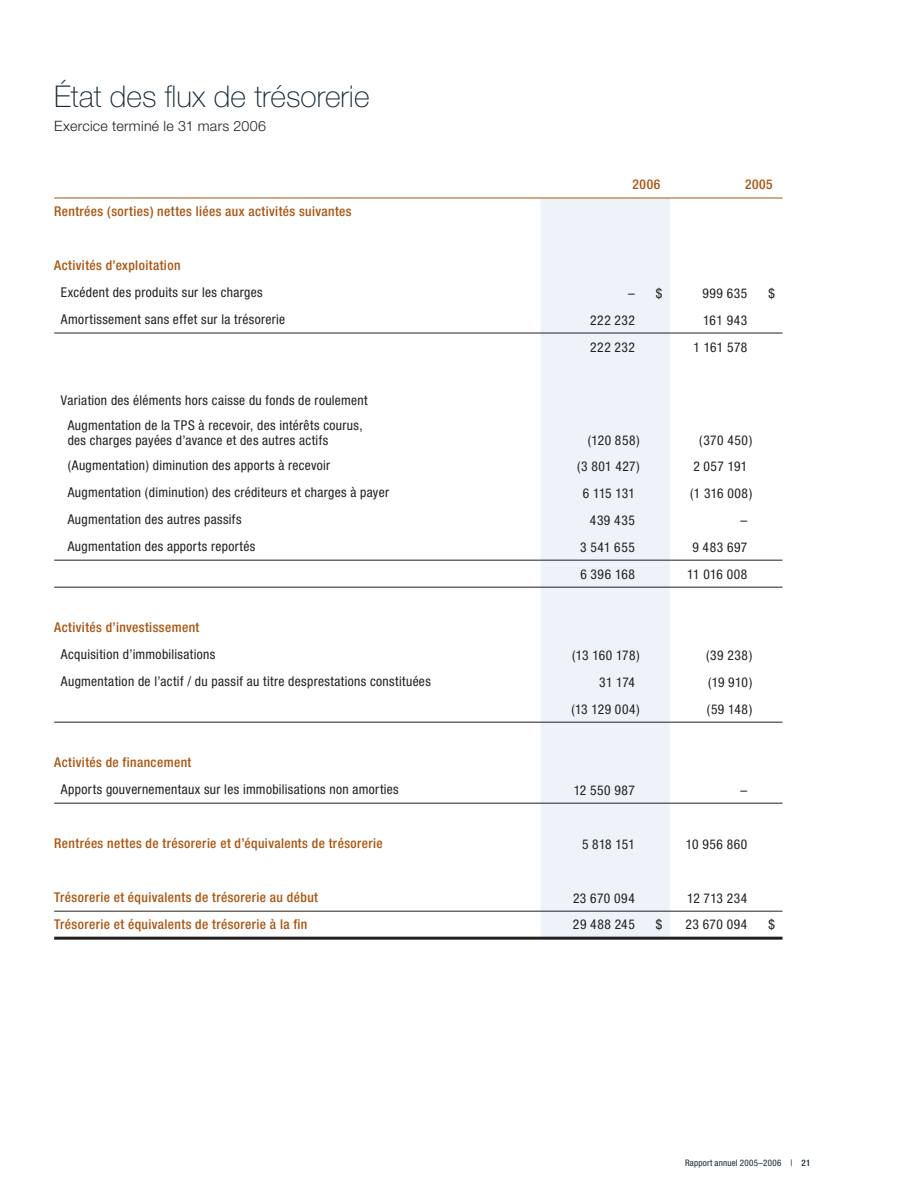
<style>
.page{position:relative;width:918px;height:1189px;background:#fff}
.page>*{position:absolute;margin:0;border:0;box-sizing:border-box;transform-origin:0 0}
.t1{font:100 30px "Helvetica Neue";color:#142733}
.t2{font:300 14.25px "Helvetica Neue";letter-spacing:.02em;color:#231f20}
.t3{font:condensed 13.5px/25px "Helvetica Neue";letter-spacing:.03em;color:#231f20;text-align:center}
.t4{font:500 condensed 13.5px "Helvetica Neue";letter-spacing:.03em;color:#ab540f}
.t5{font:condensed 9px "Helvetica Neue";letter-spacing:.02em;color:#142733}
.s1{font-weight:500}
</style>
<div class="page">
<div style="left:540px;top:199px;width:130px;height:738px;background:#eef3fa"></div>
<hr style="left:54px;top:198px;width:707px;height:1px;background:#ab540f">
<svg style="left:761px;top:198px;width:21px;height:1px"></svg>
<hr style="left:54px;top:560px;width:728px;height:1px;background:#231f20">
<hr style="left:54px;top:333px;width:728px;height:1px;background:#231f20">
<hr style="left:54px;top:587px;width:728px;height:1px;background:#231f20">
<hr style="left:54px;top:722px;width:728px;height:1px;background:#231f20">
<hr style="left:54px;top:803px;width:728px;height:1px;background:#231f20">
<hr style="left:54px;top:911px;width:707px;height:1px;background:#231f20">
<svg style="left:761px;top:911px;width:21px;height:1px"></svg>
<hr style="left:54px;top:937px;width:707px;height:3px;background:#231f20">
<hr style="left:761px;top:937px;width:21px;height:3px;background:#231f20">
<h1 class="t1" style="left:54px;top:85px;width:317px">État des flux de trésorerie</h1>
<p class="t2" style="left:54px;top:120px;width:213px">Exercice terminé le 31 mars 2006</p>
<p class="t4" style="left:54px;top:207px;width:299px">Rentrées (sorties) nettes liées aux activités suivantes</p>
<p class="t4" style="left:632px;top:180px;width:29px">2006</p>
<p class="t4" style="left:745px;top:180px;width:29px">2005</p>
<p class="t4" style="left:54px;top:261px;width:128px">Activités d’exploitation</p>
<p class="t3" style="left:61px;top:281px;width:203px">Excédent des produits sur les charges</p>
<p class="t3" style="left:628px;top:282px;width:36px">– $</p>
<p class="t3" style="left:702px;top:282px;width:47px">999 635</p>
<p class="t3" style="left:768px;top:282px;width:8px">$</p>
<p class="t3" style="left:61px;top:308px;width:226px">Amortissement sans effet sur la trésorerie</p>
<p class="t3" style="left:590px;top:308px;width:46px">222 232</p>
<p class="t3" style="left:703px;top:308px;width:46px">161 943</p>
<p class="t3" style="left:590px;top:336px;width:46px">222 232</p>
<p class="t3" style="left:693px;top:336px;width:55px">1 161 578</p>
<p class="t3" style="left:61px;top:389px;width:308px">Variation des éléments hors caisse du fonds de roulement<br>Augmentation de la TPS à recevoir, des intérêts courus,</p>
<p class="t3" style="left:68px;top:429px;width:262px">des charges payées d’avance et des autres actifs</p>
<p class="t3" style="left:588px;top:429px;width:53px">(120 858)</p>
<p class="t3" style="left:699px;top:429px;width:54px">(370 450)</p>
<p class="t3" style="left:68px;top:454px;width:264px">(Augmentation) diminution des apports à recevoir</p>
<p class="t3" style="left:577px;top:455px;width:64px">(3 801 427)</p>
<p class="t3" style="left:693px;top:455px;width:55px">2 057 191</p>
<p class="t3" style="left:68px;top:481px;width:323px">Augmentation (diminution) des créditeurs et charges à payer</p>
<p class="t3" style="left:583px;top:482px;width:54px">6 115 131</p>
<p class="t3" style="left:690px;top:482px;width:64px">(1 316 008)</p>
<p class="t3" style="left:68px;top:508px;width:175px">Augmentation des autres passifs</p>
<p class="t3" style="left:590px;top:509px;width:46px">439 435</p>
<p class="t3" style="left:740px;top:509px;width:8px">–</p>
<p class="t3" style="left:68px;top:535px;width:189px">Augmentation des apports reportés</p>
<p class="t3" style="left:580px;top:536px;width:56px">3 541 655</p>
<p class="t3" style="left:692px;top:536px;width:57px">9 483 697</p>
<p class="t3" style="left:580px;top:563px;width:56px">6 396 168</p>
<p class="t3" style="left:687px;top:563px;width:62px">11 016 008</p>
<p class="t4" style="left:54px;top:623px;width:147px">Activités d’investissement</p>
<p class="t3" style="left:61px;top:643px;width:156px">Acquisition d’immobilisations</p>
<p class="t3" style="left:572px;top:644px;width:69px">(13 160 178)</p>
<p class="t3" style="left:706px;top:644px;width:48px">(39 238)</p>
<p class="t3" style="left:61px;top:670px;width:371px">Augmentation de l’actif / du passif au titre desprestations constituées</p>
<p class="t3" style="left:599px;top:671px;width:37px">31 174</p>
<p class="t3" style="left:708px;top:671px;width:46px">(19 910)</p>
<p class="t3" style="left:571px;top:698px;width:70px">(13 129 004)</p>
<p class="t3" style="left:707px;top:698px;width:47px">(59 148)</p>
<p class="t4" style="left:54px;top:758px;width:139px">Activités de financement</p>
<p class="t3" style="left:61px;top:778px;width:339px">Apports gouvernementaux sur les immobilisations non amorties</p>
<p class="t3" style="left:574px;top:779px;width:63px">12 550 987</p>
<p class="t3" style="left:740px;top:779px;width:8px">–</p>
<p class="t4" style="left:54px;top:839px;width:330px">Rentrées nettes de trésorerie et d’équivalents de trésorerie</p>
<p class="t3" style="left:582px;top:833px;width:54px">5 818 151</p>
<p class="t3" style="left:686px;top:833px;width:63px">10 956 860</p>
<p class="t4" style="left:54px;top:893px;width:265px">Trésorerie et équivalents de trésorerie au début</p>
<p class="t3" style="left:573px;top:887px;width:63px">23 670 094</p>
<p class="t3" style="left:687px;top:887px;width:62px">12 713 234</p>
<p class="t4" style="left:54px;top:920px;width:255px">Trésorerie et équivalents de trésorerie à la fin</p>
<p class="t3" style="left:573px;top:913px;width:63px">29 488 245</p>
<p class="t3" style="left:656px;top:913px;width:8px">$</p>
<p class="t3" style="left:685px;top:913px;width:63px">23 670 094</p>
<p class="t3" style="left:768px;top:913px;width:8px">$</p>
<p class="t5" style="left:685px;top:1160px;width:127px">Rapport annuel 2005–2006 | <span class="s1">21</span></p>
</div>
